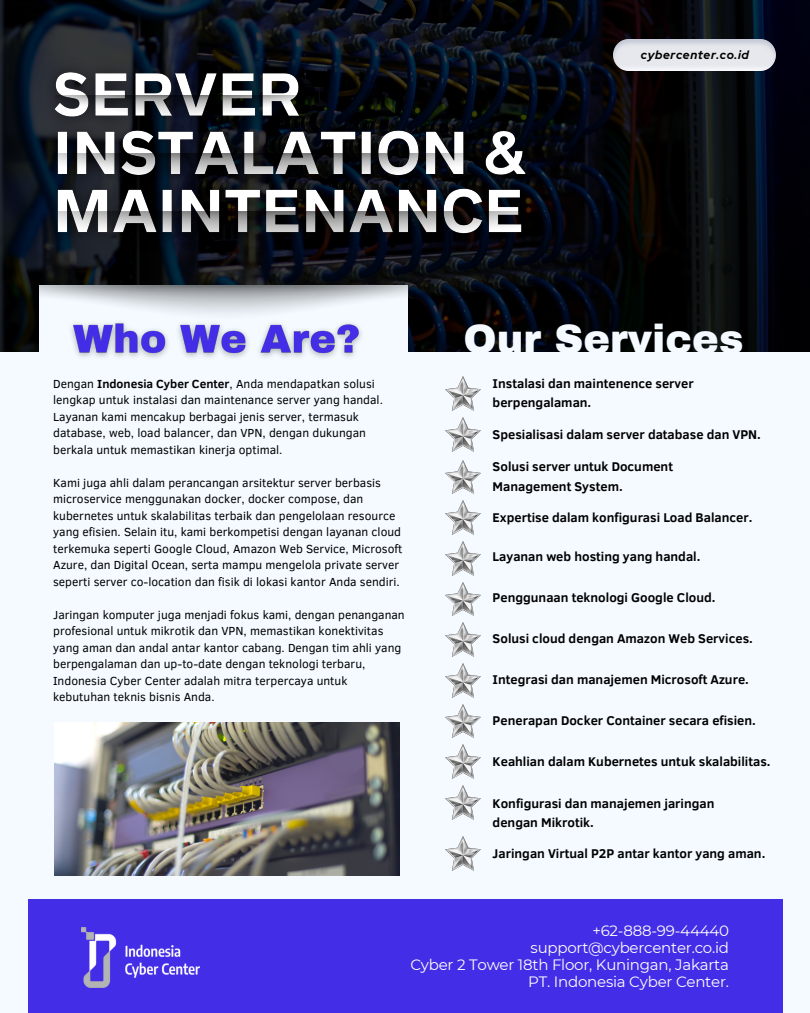
<style>
.page{position:relative;width:810px;height:1013px;background:#fff}
.page>*{position:absolute;margin:0;border:0;box-sizing:border-box;transform-origin:0 0}
.t1{font:900 40px "Archivo";color:#f4faff}
.t2{font:15px "Montserrat";letter-spacing:-.015em;color:#fff}
.t3{font:700 13px/19.5px "Clear Sans";color:#000}
.t4{font:12px/16.5px "Clear Sans";color:#000}
.t5{font:italic 700 12px "Red Hat Display";letter-spacing:.05em;color:#000}
.s1{font-weight:700}
</style>
<div class="page">
<div style="left:0;top:0;width:810px;height:1012px;background:#f4faff"></div>
<svg style="left:0;top:0;width:810px;height:352px;background:#070a10"></svg>
<div style="left:28px;top:899px;width:754px;height:113px;background:#442de6"></div>
<img style="left:81px;top:927px;width:36px;height:60px">
<img style="left:125px;top:944px;width:74px;height:34px">
<svg style="left:39px;top:285px;width:369px;height:153px"></svg>
<img style="left:55px;top:722px;width:345px;height:153px">
<img style="left:71px;top:322px;width:291px;height:36px">
<img style="left:614px;top:40px;width:162px;height:30px">
<img style="left:30px;top:41px;width:522px;height:230px">
<img style="left:55px;top:95px;width:247px;height:24px">
<img style="left:58px;top:211px;width:468px;height:46px">
<img style="left:58px;top:153px;width:405px;height:40px">
<img style="left:446px;top:377px;width:35px;height:33px">
<img style="left:446px;top:417px;width:35px;height:34px">
<img style="left:446px;top:460px;width:35px;height:34px">
<img style="left:446px;top:500px;width:35px;height:34px">
<img style="left:446px;top:541px;width:35px;height:34px">
<img style="left:446px;top:582px;width:35px;height:33px">
<img style="left:446px;top:622px;width:35px;height:34px">
<img style="left:446px;top:663px;width:35px;height:34px">
<img style="left:446px;top:704px;width:35px;height:33px">
<img style="left:446px;top:744px;width:35px;height:34px">
<img style="left:446px;top:785px;width:35px;height:34px">
<img style="left:446px;top:836px;width:35px;height:34px">
<p class="t5" style="left:641px;top:47px;width:110px">cybercenter.co.id</p>
<p class="t4" style="left:53px;top:374px;width:331px">Dengan <span class="s1">Indonesia Cyber Center</span>, Anda mendapatkan solusi lengkap untuk instalasi dan maintenance server yang handal.<br>Layanan kami mencakup berbagai jenis server, termasuk database, web, load balancer, dan VPN, dengan dukungan berkala untuk memastikan kinerja optimal.</p>
<p class="t4" style="left:53px;top:473px;width:351px">Kami juga ahli dalam perancangan arsitektur server berbasis microservice menggunakan docker, docker compose, dan kubernetes untuk skalabilitas terbaik dan pengelolaan resource yang efisien. Selain itu, kami berkompetisi dengan layanan cloud terkemuka seperti Google Cloud, Amazon Web Service, Microsoft Azure, dan Digital Ocean, serta mampu mengelola private server seperti server co-location dan fisik di lokasi kantor Anda sendiri.</p>
<p class="t4" style="left:53px;top:605px;width:353px">Jaringan komputer juga menjadi fokus kami, dengan penanganan profesional untuk mikrotik dan VPN, memastikan konektivitas yang aman dan andal antar kantor cabang. Dengan tim ahli yang berpengalaman dan up-to-date dengan teknologi terbaru, Indonesia Cyber Center adalah mitra terpercaya untuk kebutuhan teknis bisnis Anda.</p>
<p class="t1" style="left:464px;top:317px;width:281px">Our Services</p>
<p class="t3" style="left:493px;top:373px;width:203px">Instalasi dan maintenence server</p>
<p class="t3" style="left:493px;top:392px;width:100px">berpengalaman.</p>
<p class="t3" style="left:493px;top:424px;width:270px">Spesialisasi dalam server database dan VPN.</p>
<p class="t3" style="left:493px;top:456px;width:182px">Solusi server untuk Document<br>Management System.</p>
<p class="t3" style="left:493px;top:507px;width:261px">Expertise dalam konfigurasi Load Balancer.</p>
<p class="t3" style="left:493px;top:546px;width:209px">Layanan web hosting yang handal.</p>
<p class="t3" style="left:493px;top:587px;width:224px">Penggunaan teknologi Google Cloud.</p>
<p class="t3" style="left:493px;top:628px;width:262px">Solusi cloud dengan Amazon Web Services.</p>
<p class="t3" style="left:493px;top:669px;width:258px">Integrasi dan manajemen Microsoft Azure.</p>
<p class="t3" style="left:493px;top:709px;width:265px">Penerapan Docker Container secara efisien.</p>
<p class="t3" style="left:493px;top:751px;width:279px">Keahlian dalam Kubernetes untuk skalabilitas.</p>
<p class="t3" style="left:493px;top:792px;width:223px">Konfigurasi dan manajemen jaringan</p>
<p class="t3" style="left:493px;top:812px;width:103px">dengan Mikrotik.</p>
<p class="t3" style="left:493px;top:842px;width:274px">Jaringan Virtual P2P antar kantor yang aman.</p>
<p class="t2" style="left:592px;top:921px;width:138px">+62-888-99-44440</p>
<p class="t2" style="left:531px;top:938px;width:200px">support@cybercenter.co.id</p>
<p class="t2" style="left:410px;top:955px;width:320px">Cyber 2 Tower 18th Floor, Kuningan, Jakarta</p>
<p class="t2" style="left:528px;top:972px;width:202px">PT. Indonesia Cyber Center.</p>
</div>
